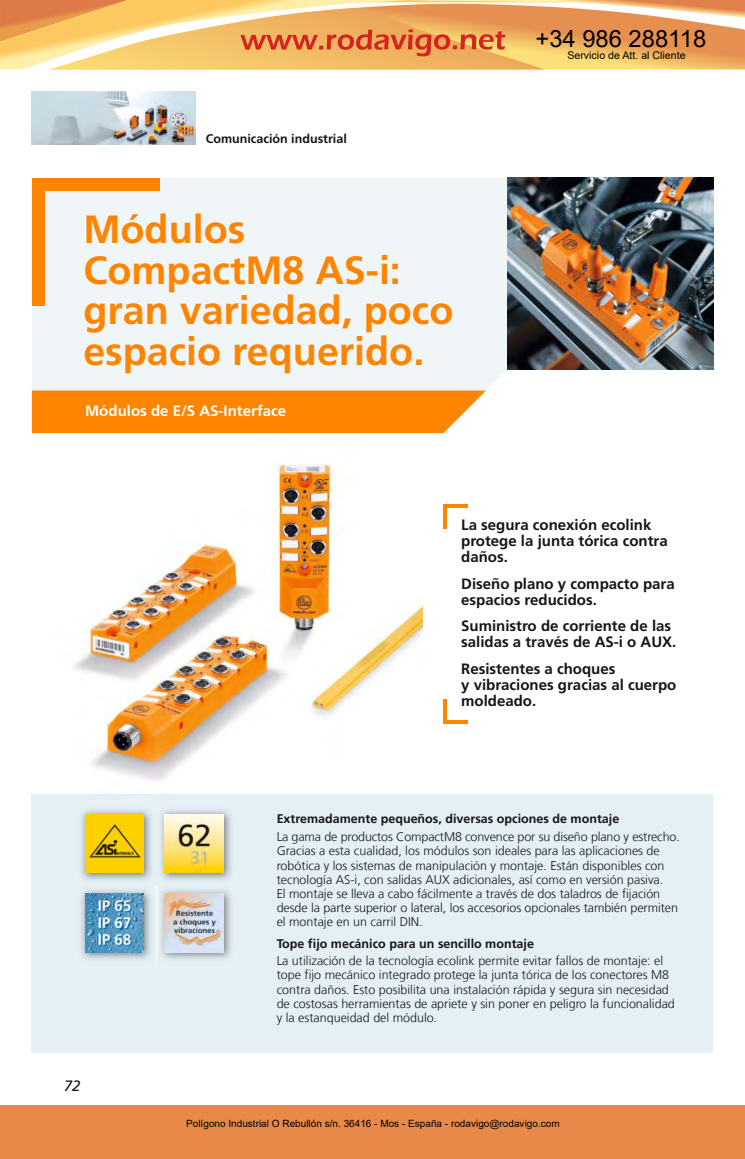
<style>
.page{position:relative;width:745px;height:1159px;background:#fff}
.page>*{position:absolute;margin:0;border:0;box-sizing:border-box;transform-origin:0 0}
.t1{font:700 39.38px/40.8px "Frutiger LT Com";color:#ff8400}
.t2{font:23.75px "Arial";color:#000}
.t3{font:700 15px/16px "Frutiger LT Com";color:#151616}
.t4{font:700 15px "Frutiger LT Com";color:#fff}
.t5{font:italic 15px "Frutiger LT Com";color:#151616}
.t6{font:300 12.5px/14.1px "Frutiger LT Com";color:#151616}
.t7{font:700 12.5px "Frutiger LT Com";color:#151616}
.t8{font:10.62px "Arial";color:#000}
.t9{font:10px "Arial";color:#000}
</style>
<div class="page">
<img style="left:32px;top:91px;width:163px;height:53px">
<img style="left:32px;top:433px;width:390px;height:348px">
<div style="left:32px;top:794px;width:680px;height:259px;background:#e5f0f5"></div>
<div style="left:32px;top:178px;width:475px;height:214px;background:#f0f6f8"></div>
<img style="left:507px;top:178px;width:205px;height:191px">
<div style="left:32px;top:390px;width:453px;height:43px;background:#ff8400"></div>
<div style="left:32px;top:178px;width:127px;height:12px;background:#ff8400"></div>
<div style="left:32px;top:178px;width:12px;height:127px;background:#ff8400"></div>
<img style="left:81px;top:810px;width:150px;height:155px">
<img style="left:85px;top:814px;width:59px;height:58px">
<img style="left:157px;top:810px;width:1px;height:155px">
<img style="left:165px;top:814px;width:58px;height:58px">
<img style="left:165px;top:894px;width:58px;height:58px">
<img style="left:81px;top:885px;width:76px;height:1px">
<img style="left:85px;top:894px;width:59px;height:58px">
<hr style="left:443px;top:504px;width:25px;height:3px;background:#ff8400">
<hr style="left:443px;top:504px;width:3px;height:25px;background:#ff8400">
<hr style="left:443px;top:720px;width:25px;height:3px;background:#ff8400">
<hr style="left:443px;top:699px;width:3px;height:24px;background:#ff8400">
<div style="left:0;top:1105px;width:744px;height:54px;background:#e88949"></div>
<svg style="left:0;top:0;width:744px;height:70px;background:#f0b66e"></svg>
<h2 class="t2" style="left:535px;top:22px;width:172px">+34 986 288118</h2>
<p class="t7" style="left:206px;top:134px;width:142px">Comunicación industrial</p>
<h1 class="t1" style="left:83px;top:212px;width:371px">Módulos<br>CompactM8 AS-i: gran variedad, poco espacio requerido.</h1>
<p class="t4" style="left:85px;top:404px;width:202px">Módulos de E/S AS-Interface</p>
<p class="t8" style="left:567px;top:48px;width:120px">Servicio de Att. al Cliente</p>
<p class="t3" style="left:461px;top:518px;width:208px">La segura conexión ecolink protege la junta tórica contra daños.</p>
<p class="t3" style="left:461px;top:577px;width:215px">Diseño plano y compacto para espacios reducidos.</p>
<p class="t3" style="left:461px;top:619px;width:217px">Suministro de corriente de las salidas a través de AS-i o AUX.</p>
<p class="t3" style="left:461px;top:662px;width:217px">Resistentes a choques<br>y vibraciones gracias al cuerpo moldeado.</p>
<p class="t5" style="left:64px;top:1077px;width:18px">72</p>
<p class="t7" style="left:276px;top:814px;width:344px">Extremadamente pequeños, diversas opciones de montaje</p>
<p class="t6" style="left:276px;top:830px;width:404px">La gama de productos CompactM8 convence por su diseño plano y estrecho.<br>Gracias a esta cualidad, los módulos son ideales para las aplicaciones de robótica y los sistemas de manipulación y montaje. Están disponibles con tecnología AS-i, con salidas AUX adicionales, así como en versión pasiva.<br>El montaje se lleva a cabo fácilmente a través de dos taladros de fijación desde la parte superior o lateral, los accesorios opcionales también permiten el montaje en un carril DIN.</p>
<p class="t7" style="left:276px;top:938px;width:258px">Tope fijo mecánico para un sencillo montaje</p>
<p class="t6" style="left:276px;top:954px;width:399px">La utilización de la tecnología ecolink permite evitar fallos de montaje: el tope fijo mecánico integrado protege la junta tórica de los conectores M8 contra daños. Esto posibilita una instalación rápida y segura sin necesidad de costosas herramientas de apriete y sin poner en peligro la funcionalidad y la estanqueidad del módulo.</p>
<p class="t9" style="left:186px;top:1117px;width:375px">Polígono Industrial O Rebullón s/n. 36416 - Mos - España - rodavigo@rodavigo.com</p>
</div>
